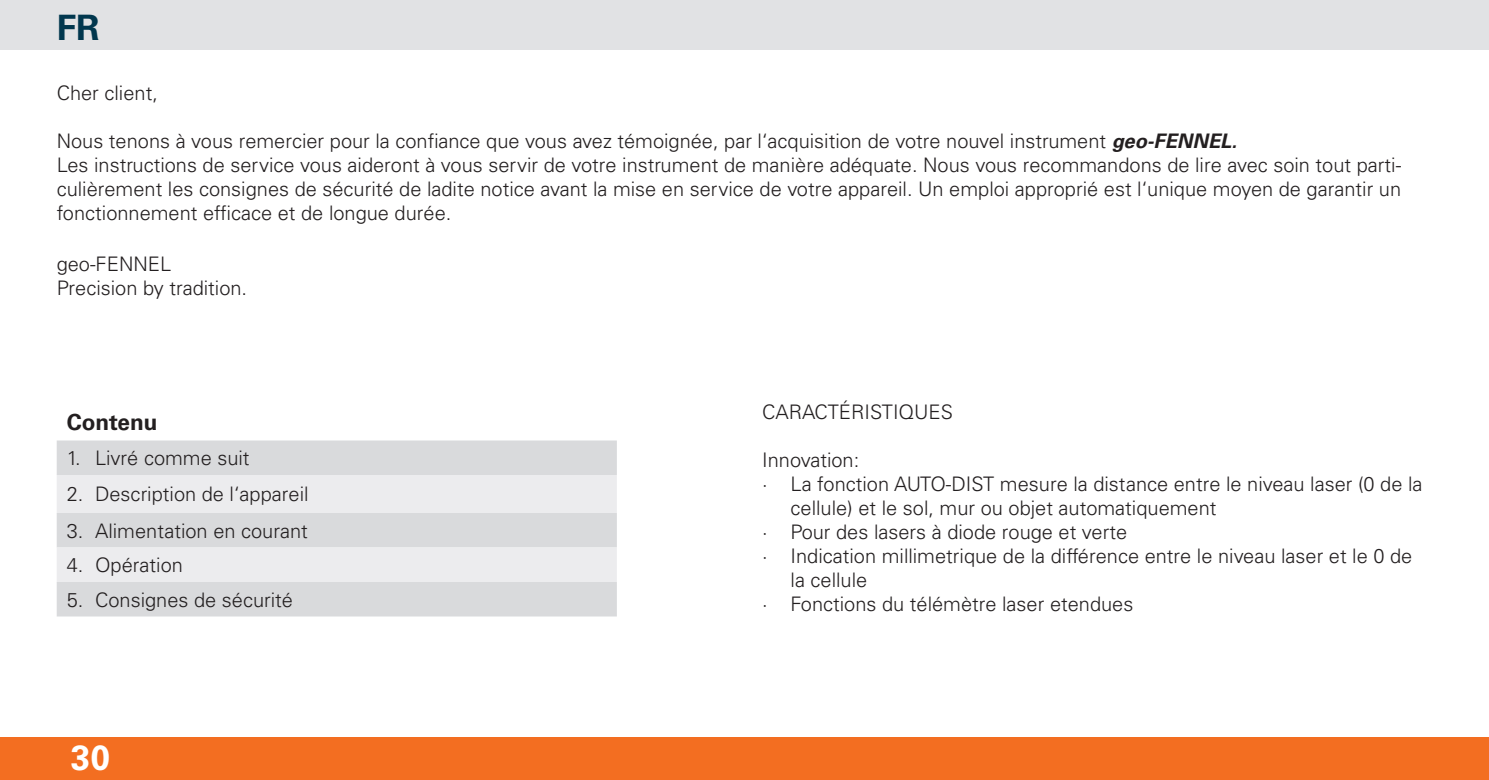
<style>
.page{position:relative;width:1489px;height:780px;background:#fff}
.page>*{position:absolute;margin:0;border:0;box-sizing:border-box;transform-origin:0 0}
.t1{font:700 35px "Univers LT Std";color:#01374e}
.t2{font:700 35px "Univers LT Std";color:#fff}
.t3{font:700 22.5px "Univers LT Std";color:#231f20}
.t4{font:300 20px/24px "Univers LT Std";color:#231f20}
.s1{font-weight:700;font-style:italic}
</style>
<div class="page">
<div style="left:0;top:0;width:1488px;height:50px;background:#e1e2e4"></div>
<div style="left:0;top:737px;width:1488px;height:43px;background:#f36e21"></div>
<div style="left:57px;top:440px;width:560px;height:176px;background:#d9dadc"></div>
<svg style="left:57px;top:475px;width:560px;height:107px;background:#e5e6e8"></svg>
<h1 class="t1" style="left:57px;top:7px;width:44px">FR</h1>
<p class="t4" style="left:57px;top:80px;width:103px">Cher client,</p>
<p class="t4" style="left:57px;top:128px;width:1345px">Nous tenons à vous remercier pour la confiance que vous avez témoignée, par l‘acquisition de votre nouvel instrument <span class="s1">geo-FENNEL.<br></span>Les instructions de service vous aideront à vous servir de votre instrument de manière adéquate. Nous vous recommandons de lire avec soin tout parti&shy;culièrement les consignes de sécurité de ladite notice avant la mise en service de votre appareil. Un emploi approprié est l‘unique moyen de garantir un fonctionnement efficace et de longue durée.</p>
<p class="t4" style="left:57px;top:251px;width:192px">geo-FENNEL<br>Precision by tradition.</p>
<p class="t3" style="left:67px;top:409px;width:92px">Contenu</p>
<p class="t4" style="left:67px;top:446px;width:184px">1. Livré comme suit</p>
<p class="t4" style="left:67px;top:482px;width:243px">2. Description de l‘appareil</p>
<p class="t4" style="left:67px;top:518px;width:243px">3. Alimentation en courant</p>
<p class="t4" style="left:67px;top:553px;width:118px">4. Opération</p>
<p class="t4" style="left:67px;top:587px;width:228px">5. Consignes de sécurité</p>
<h1 class="t2" style="left:71px;top:737px;width:40px">30</h1>
<p class="t4" style="left:762px;top:399px;width:192px">CARACTÉRISTIQUES</p>
<p class="t4" style="left:762px;top:447px;width:99px">Innovation:</p>
<p class="t4" style="left:762px;top:471px;width:661px">· La fonction AUTO-DIST mesure la distance entre le niveau laser (0 de la</p>
<p class="t4" style="left:790px;top:495px;width:427px">cellule) et le sol, mur ou objet automatiquement</p>
<p class="t4" style="left:762px;top:519px;width:366px">· Pour des lasers à diode rouge et verte</p>
<p class="t4" style="left:762px;top:543px;width:651px">· Indication millimetrique de la différence entre le niveau laser et le 0 de</p>
<p class="t4" style="left:790px;top:567px;width:78px">la cellule</p>
<p class="t4" style="left:762px;top:591px;width:372px">· Fonctions du télémètre laser etendues</p>
</div>
